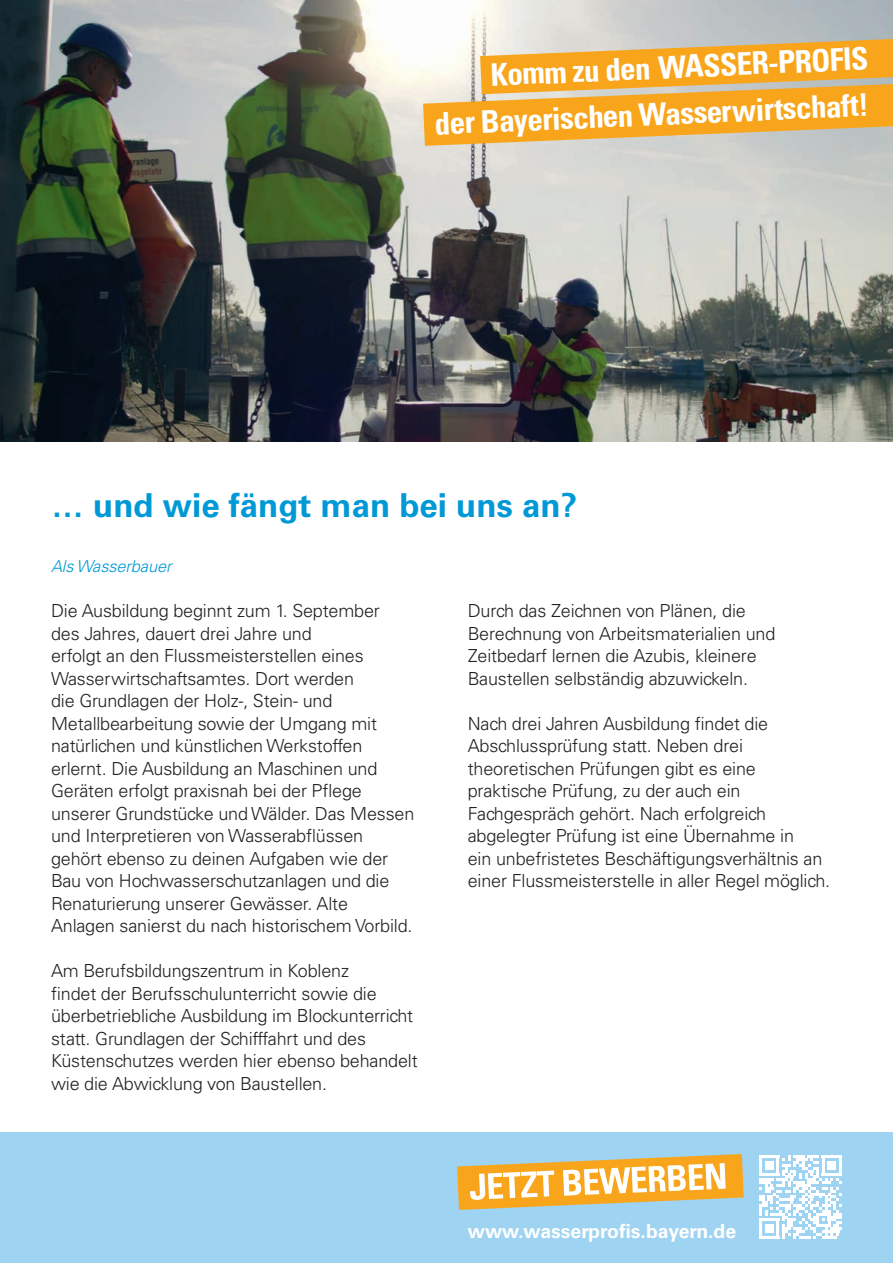
<style>
.page{position:relative;width:893px;height:1263px;background:#fff}
.page>*{position:absolute;margin:0;border:0;box-sizing:border-box;transform-origin:0 0}
.t1{font:700 33px "Univers LT Std";color:#0099d5}
.t2{font:700 condensed 31.2px "Univers LT Std";color:#fff}
.t3{font:700 19.5px "Univers LT Std";color:#fff}
.t4{font:300 18px/22.5px "Univers LT Std";letter-spacing:-.01em;color:#231f20}
.t5{font:italic 300 16.5px "Univers LT Std";letter-spacing:-.01em;color:#0099d5}
</style>
<div class="page">
<img style="left:0;top:0;width:893px;height:441px">
<div style="left:0;top:1133px;width:893px;height:130px;background:#9ed3f1"></div>
<svg style="left:759px;top:1155px;width:83px;height:83px"></svg>
<hr style="left:822px;top:1235px;width:14px;height:3px;background:#fff">
<svg style="left:457px;top:1154px;width:287px;height:56px"></svg>
<svg style="left:423px;top:39px;width:470px;height:107px;background:#eeb451"></svg>
<h2 class="t2" style="left:490px;top:57px;width:379px;rotate:-3deg">Komm zu den WASSER-PROFIS</h2>
<h2 class="t2" style="left:434px;top:106px;width:436px;rotate:-3deg">der Bayerischen Wasserwirtschaft!</h2>
<h1 class="t1" style="left:51px;top:486px;width:528px">… und wie fängt man bei uns an?</h1>
<p class="t5" style="left:51px;top:556px;width:122px">Als Wasserbauer</p>
<p class="t4" style="left:51px;top:599px;width:365px">Die Ausbildung beginnt zum 1. September<br>des Jahres, dauert drei Jahre und<br>erfolgt an den Flussmeisterstellen eines Wasserwirtschaftsamtes. Dort werden<br>die Grundlagen der Holz-, Stein- und Metallbearbeitung sowie der Umgang mit natürlichen und künstlichen Werkstoffen erlernt. Die Ausbildung an Maschinen und Geräten erfolgt praxisnah bei der Pflege unserer Grundstücke und Wälder. Das Messen und Interpretieren von Wasserabflüssen gehört ebenso zu deinen Aufgaben wie der Bau von Hochwasserschutzanlagen und die Renaturierung unserer Gewässer. Alte Anlagen sanierst du nach historischem Vorbild.</p>
<p class="t4" style="left:51px;top:959px;width:368px">Am Berufsbildungszentrum in Koblenz<br>findet der Berufsschulunterricht sowie die überbetriebliche Ausbildung im Blockunterricht statt. Grundlagen der Schifffahrt und des Küstenschutzes werden hier ebenso behandelt wie die Abwicklung von Baustellen.</p>
<p class="t4" style="left:468px;top:599px;width:309px">Durch das Zeichnen von Plänen, die Berechnung von Arbeitsmaterialien und Zeitbedarf lernen die Azubis, kleinere Baustellen selbständig abzuwickeln.</p>
<p class="t4" style="left:468px;top:712px;width:364px">Nach drei Jahren Ausbildung findet die Abschlussprüfung statt. Neben drei theoretischen Prüfungen gibt es eine praktische Prüfung, zu der auch ein Fachgespräch gehört. Nach erfolgreich abgelegter Prüfung ist eine Übernahme in<br>ein unbefristetes Beschäftigungsverhältnis an einer Flussmeisterstelle in aller Regel möglich.</p>
<p class="t3" style="left:468px;top:1220px;width:270px">www.wasserprofis.bayern.de</p>
</div>
